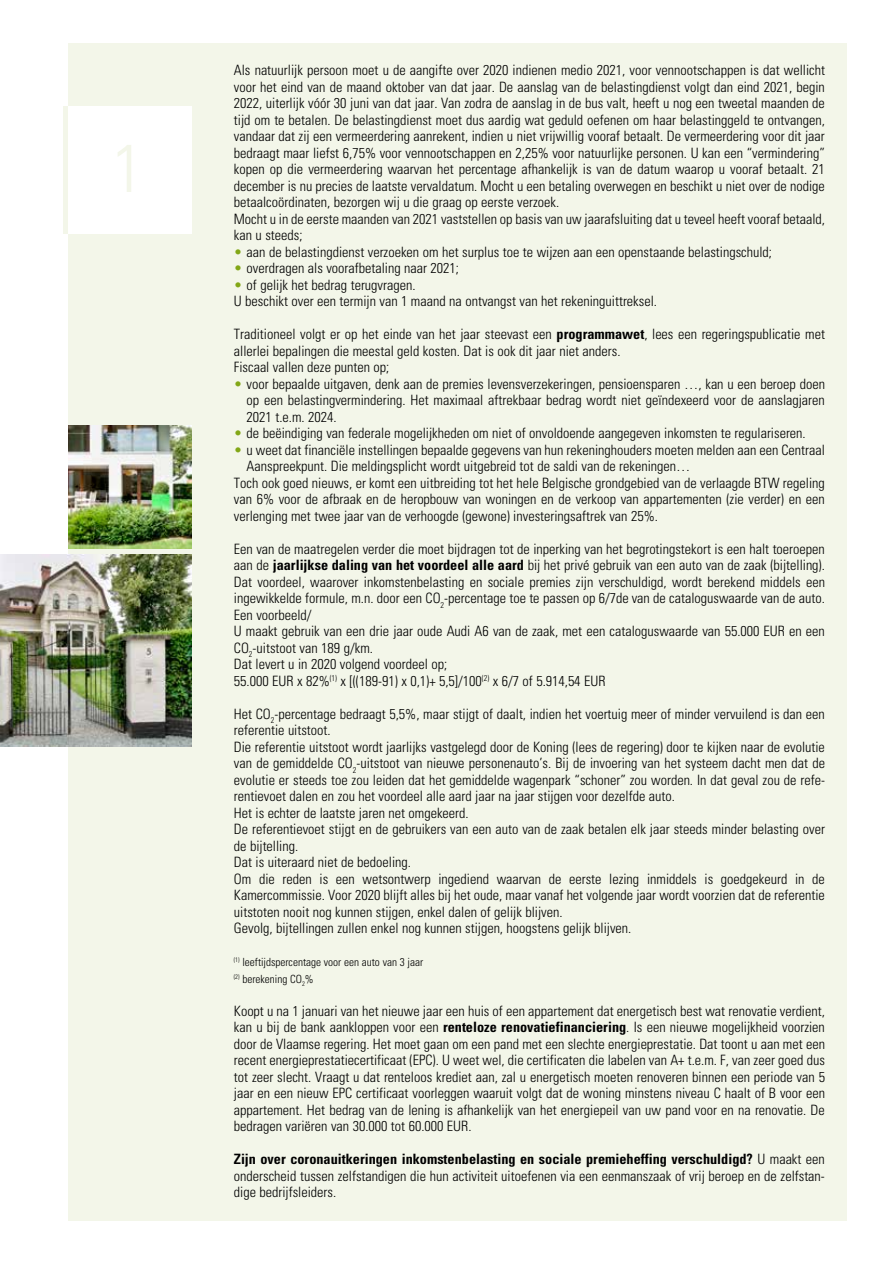
<style>
.page{position:relative;width:893px;height:1263px;background:#fff}
.page>*{position:absolute;margin:0;border:0;box-sizing:border-box;transform-origin:0 0}
.t1{font:300 condensed 67.5px "Univers";color:#f3f6e9;scale:1.11 1}
.t2{font:300 condensed 14.25px/16.5px "Univers";color:#000}
.t3{font:300 condensed 11.25px/16.5px "Univers";color:#000}
.s1{color:#82a716}
.s2{font-weight:700}
</style>
<div class="page">
<div style="left:68px;top:43px;width:778px;height:1177px;background:#f3f6e9"></div>
<img style="left:0;top:555px;width:191px;height:191px">
<img style="left:68px;top:425px;width:123px;height:124px">
<div style="left:64px;top:106px;width:127px;height:128px;background:#fff"></div>
<hr style="left:64px;top:106px;width:4px;height:128px;background:#f3f6e9">
<h1 class="t1" style="left:111px;top:128px;width:32px">1</h1>
<p class="t2" style="left:234px;top:62px;width:593px">Als natuurlijk persoon moet u de aangifte over 2020 indienen medio 2021, voor vennootschappen is dat wellicht voor het eind van de maand oktober van dat jaar. De aanslag van de belastingdienst volgt dan eind 2021, begin 2022, uiterlijk vóór 30 juni van dat jaar. Van zodra de aanslag in de bus valt, heeft u nog een tweetal maanden de tijd om te betalen. De belastingdienst moet dus aardig wat geduld oefenen om haar belastinggeld te ontvangen, vandaar dat zij een vermeerdering aanrekent, indien u niet vrijwillig vooraf betaalt. De vermeerdering voor dit jaar bedraagt maar liefst 6,75% voor vennootschappen en 2,25% voor natuurlijke personen. U kan een “vermindering” kopen op die vermeerdering waarvan het percentage afhankelijk is van de datum waarop u vooraf betaalt. 21 december is nu precies de laatste vervaldatum. Mocht u een betaling overwegen en beschikt u niet over de nodige betaalcoördinaten, bezorgen wij u die graag op eerste verzoek.<br>Mocht u in de eerste maanden van 2021 vaststellen op basis van uw jaarafsluiting dat u teveel heeft vooraf betaald, kan u steeds;</p>
<p class="t2" style="left:234px;top:243px;width:540px"><span class="s1">•</span> aan de belastingdienst verzoeken om het surplus toe te wijzen aan een openstaande belastingschuld;</p>
<p class="t2" style="left:234px;top:260px;width:227px"><span class="s1">•</span> overdragen als voorafbetaling naar 2021;</p>
<p class="t2" style="left:234px;top:276px;width:425px"><span class="s1">•</span> of gelijk het bedrag terugvragen.<br>U beschikt over een termijn van 1 maand na ontvangst van het rekeninguittreksel.</p>
<p class="t2" style="left:234px;top:326px;width:593px">Traditioneel volgt er op het einde van het jaar steevast een <span class="s2">programmawet</span>, lees een regeringspublicatie met allerlei bepalingen die meestal geld kosten. Dat is ook dit jaar niet anders.<br>Fiscaal vallen deze punten op;</p>
<p class="t2" style="left:247px;top:375px;width:580px;text-align:justify;text-indent:-13px"><span class="s1">•</span> voor bepaalde uitgaven, denk aan de premies levensverzekeringen, pensioensparen …, kan u een beroep doen op een belastingvermindering. Het maximaal aftrekbaar bedrag wordt niet geïndexeerd voor de aanslagjaren 2021 t.e.m. 2024.</p>
<p class="t2" style="left:234px;top:425px;width:573px"><span class="s1">•</span> de beëindiging van federale mogelijkheden om niet of onvoldoende aangegeven inkomsten te regulariseren.</p>
<p class="t2" style="left:234px;top:441px;width:593px"><span class="s1">•</span> u weet dat financiële instellingen bepaalde gegevens van hun rekeninghouders moeten melden aan een Centraal</p>
<p class="t2" style="left:247px;top:458px;width:445px">Aanspreekpunt. Die meldingsplicht wordt uitgebreid tot de saldi van de rekeningen…</p>
<p class="t2" style="left:234px;top:474px;width:592px">Toch ook goed nieuws, er komt een uitbreiding tot het hele Belgische grondgebied van de verlaagde BTW regeling</p>
<p class="t2" style="left:234px;top:491px;width:593px">van 6% voor de afbraak en de heropbouw van woningen en de verkoop van appartementen (zie verder) en een</p>
<p class="t2" style="left:234px;top:507px;width:426px">verlenging met twee jaar van de verhoogde (gewone) investeringsaftrek van 25%.</p>
<p class="t2" style="left:234px;top:540px;width:593px">Een van de maatregelen verder die moet bijdragen tot de inperking van het begrotingstekort is een halt toeroepen aan de <span class="s2">jaarlijkse daling van het voordeel alle aard</span> bij het privé gebruik van een auto van de zaak (bijtelling).<br>Dat voordeel, waarover inkomstenbelasting en sociale premies zijn verschuldigd, wordt berekend middels een ingewikkelde formule, m.n. door een CO<sub>2</sub>-percentage toe te passen op 6/7de van de cataloguswaarde van de auto.<br>Een voorbeeld/<br>U maakt gebruik van een drie jaar oude Audi A6 van de zaak, met een cataloguswaarde van 55.000 EUR en een CO<sub>2</sub>-uitstoot van 189 g/km.<br>Dat levert u in 2020 volgend voordeel op;<br>55.000 EUR x 82%<sup>(1)</sup> x [((189-91) x 0,1)+ 5,5]/100<sup>(2)</sup> x 6/7 of 5.914,54 EUR</p>
<p class="t2" style="left:234px;top:705px;width:593px">Het CO<sub>2</sub>-percentage bedraagt 5,5%, maar stijgt of daalt, indien het voertuig meer of minder vervuilend is dan een referentie uitstoot.<br>Die referentie uitstoot wordt jaarlijks vastgelegd door de Koning (lees de regering) door te kijken naar de evolutie van de gemiddelde CO<sub>2</sub>-uitstoot van nieuwe personenauto’s. Bij de invoering van het systeem dacht men dat de evolutie er steeds toe zou leiden dat het gemiddelde wagenpark “schoner” zou worden. In dat geval zou de refe&shy;rentievoet dalen en zou het voordeel alle aard jaar na jaar stijgen voor dezelfde auto.<br>Het is echter de laatste jaren net omgekeerd.<br>De referentievoet stijgt en de gebruikers van een auto van de zaak betalen elk jaar steeds minder belasting over de bijtelling.<br>Dat is uiteraard niet de bedoeling.<br>Om die reden is een wetsontwerp ingediend waarvan de eerste lezing inmiddels is goedgekeurd in de Kamercommissie. Voor 2020 blijft alles bij het oude, maar vanaf het volgende jaar wordt voorzien dat de referentie uitstoten nooit nog kunnen stijgen, enkel dalen of gelijk blijven.<br>Gevolg, bijtellingen zullen enkel nog kunnen stijgen, hoogstens gelijk blijven.</p>
<p class="t3" style="left:234px;top:954px;width:191px"><sup>(1)</sup> leeftijdspercentage voor een auto van 3 jaar <sup>(2)</sup> berekening CO<sub>2</sub>%</p>
<p class="t2" style="left:234px;top:1002px;width:593px;text-align:justify">Koopt u na 1 januari van het nieuwe jaar een huis of een appartement dat energetisch best wat renovatie verdient, kan u bij de bank aankloppen voor een <span class="s2">renteloze renovatiefinanciering</span>. Is een nieuwe mogelijkheid voorzien door de Vlaamse regering. Het moet gaan om een pand met een slechte energieprestatie. Dat toont u aan met een recent energieprestatiecertificaat (EPC). U weet wel, die certificaten die labelen van A+ t.e.m. F, van zeer goed dus tot zeer slecht. Vraagt u dat renteloos krediet aan, zal u energetisch moeten renoveren binnen een periode van 5 jaar en een nieuw EPC certificaat voorleggen waaruit volgt dat de woning minstens niveau C haalt of B voor een appartement. Het bedrag van de lening is afhankelijk van het energiepeil van uw pand voor en na renovatie. De bedragen variëren van 30.000 tot 60.000 EUR.</p>
<p class="t2" style="left:234px;top:1151px;width:593px;text-align:justify"><span class="s2">Zijn over coronauitkeringen inkomstenbelasting en sociale premieheffing verschuldigd?</span> U maakt een onderscheid tussen zelfstandigen die hun activiteit uitoefenen via een eenmanszaak of vrij beroep en de zelfstan&shy;dige bedrijfsleiders.</p>
</div>
